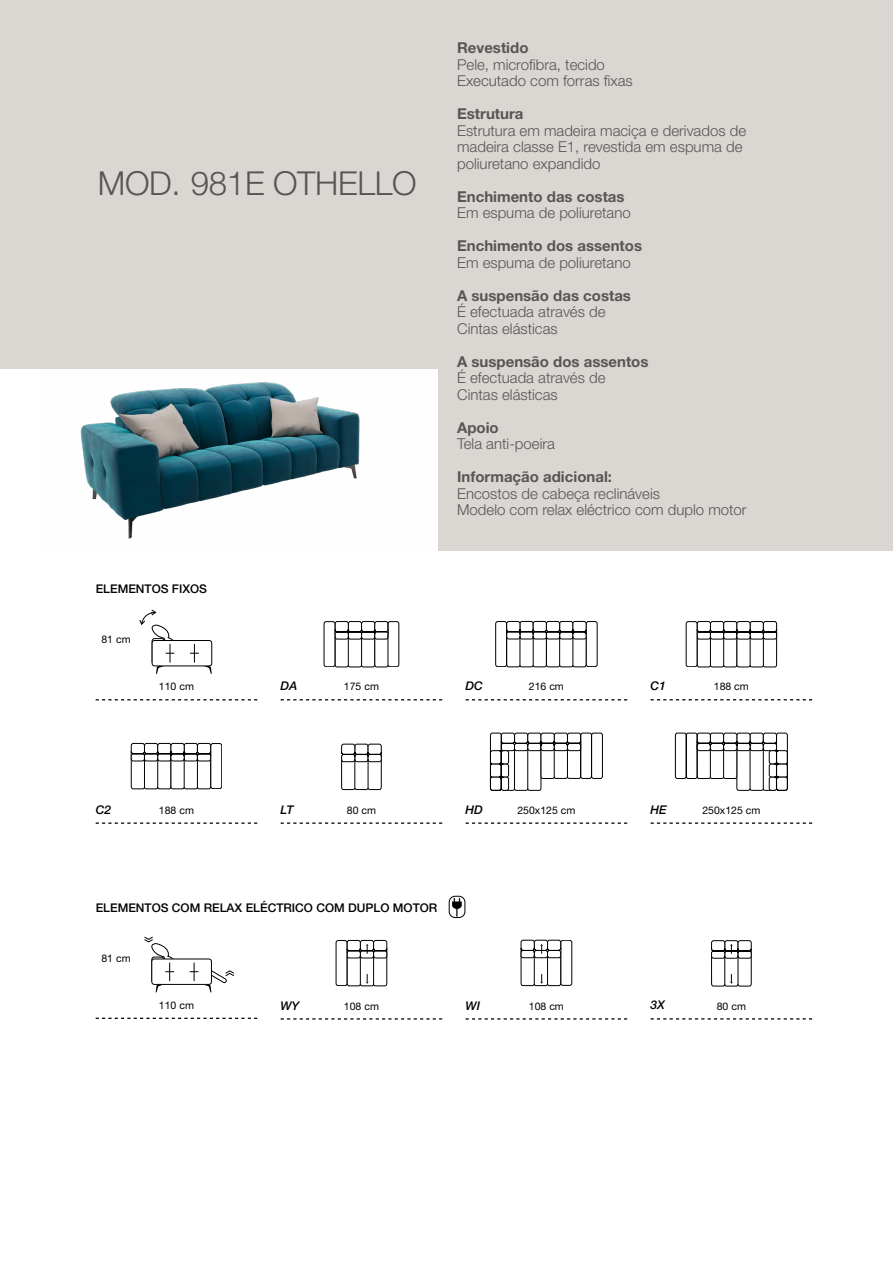
<style>
.page{position:relative;width:893px;height:1263px;background:#fff}
.page>*{position:absolute;margin:0;border:0;box-sizing:border-box;transform-origin:0 0}
.t1{font:300 33px "Helvetica Neue LT Std";letter-spacing:-.01em;color:#565656}
.t2{font:300 15px/16.5px "Helvetica Neue LT Std";color:#565656}
.t3{font:700 15px "Helvetica Neue LT Std";color:#565656}
.t4{font:500 12px "Helvetica Neue LT Std";color:#000}
.t5{font:italic 500 12px "Helvetica Neue LT Std";color:#000}
.t6{font:10.5px "Helvetica Neue LT Std";color:#000}
</style>
<div class="page">
<div style="left:0;top:0;width:893px;height:550px;background:#dad6d2"></div>
<div style="left:0;top:369px;width:438px;height:181px;background:#fff"></div>
<img style="left:80px;top:382px;width:280px;height:157px">
<svg style="left:281px;top:699px;width:161px;height:1px"></svg>
<svg style="left:281px;top:1018px;width:161px;height:1px"></svg>
<svg style="left:466px;top:699px;width:161px;height:1px"></svg>
<svg style="left:466px;top:1018px;width:161px;height:1px"></svg>
<svg style="left:96px;top:699px;width:161px;height:1px"></svg>
<svg style="left:281px;top:822px;width:161px;height:2px"></svg>
<svg style="left:96px;top:822px;width:161px;height:2px"></svg>
<svg style="left:651px;top:822px;width:161px;height:2px"></svg>
<svg style="left:651px;top:699px;width:161px;height:1px"></svg>
<svg style="left:651px;top:1018px;width:161px;height:1px"></svg>
<svg style="left:466px;top:822px;width:161px;height:2px"></svg>
<div style="left:360px;top:940px;width:14px;height:18px;border:1px solid #000;border-radius:2px"></div>
<div style="left:373px;top:940px;width:14px;height:18px;border:1px solid #000;border-radius:2px"></div>
<div style="left:347px;top:940px;width:14px;height:18px;border:1px solid #000;border-radius:2px"></div>
<div style="left:336px;top:940px;width:11px;height:46px;border:1px solid #000;border-radius:2px"></div>
<svg style="left:347px;top:944px;width:40px;height:42px"></svg>
<div style="left:534px;top:940px;width:14px;height:18px;border:1px solid #000;border-radius:2px"></div>
<div style="left:521px;top:940px;width:13px;height:18px;border:1px solid #000;border-radius:2px"></div>
<div style="left:547px;top:940px;width:14px;height:18px;border:1px solid #000;border-radius:2px"></div>
<div style="left:561px;top:940px;width:11px;height:45px;border:1px solid #000;border-radius:2px"></div>
<svg style="left:521px;top:944px;width:40px;height:42px"></svg>
<div style="left:152px;top:640px;width:60px;height:26px;border:1px solid #000;border-radius:3px"></div>
<svg style="left:139px;top:609px;width:42px;height:65px"></svg>
<svg style="left:190px;top:644px;width:22px;height:30px"></svg>
<svg style="left:144px;top:936px;width:90px;height:56px"></svg>
<div style="left:710px;top:621px;width:14px;height:18px;border:1px solid #000;border-radius:2px"></div>
<div style="left:723px;top:621px;width:14px;height:18px;border:1px solid #000;border-radius:2px"></div>
<div style="left:697px;top:621px;width:14px;height:18px;border:1px solid #000;border-radius:2px"></div>
<div style="left:686px;top:621px;width:11px;height:46px;border:1px solid #000;border-radius:2px"></div>
<div style="left:750px;top:621px;width:14px;height:18px;border:1px solid #000;border-radius:2px"></div>
<div style="left:737px;top:621px;width:13px;height:18px;border:1px solid #000;border-radius:2px"></div>
<div style="left:763px;top:621px;width:14px;height:18px;border:1px solid #000;border-radius:2px"></div>
<svg style="left:697px;top:629px;width:80px;height:38px"></svg>
<div style="left:355px;top:744px;width:13px;height:18px;border:1px solid #000;border-radius:2px"></div>
<div style="left:368px;top:744px;width:14px;height:18px;border:1px solid #000;border-radius:2px"></div>
<div style="left:341px;top:744px;width:14px;height:18px;border:1px solid #000;border-radius:2px"></div>
<svg style="left:341px;top:752px;width:41px;height:38px"></svg>
<div style="left:724px;top:940px;width:14px;height:18px;border:1px solid #000;border-radius:2px"></div>
<div style="left:738px;top:940px;width:13px;height:18px;border:1px solid #000;border-radius:2px"></div>
<div style="left:711px;top:940px;width:14px;height:18px;border:1px solid #000;border-radius:2px"></div>
<svg style="left:490px;top:733px;width:113px;height:58px"></svg>
<svg style="left:675px;top:733px;width:113px;height:58px"></svg>
<div style="left:144px;top:743px;width:14px;height:18px;border:1px solid #000;border-radius:2px"></div>
<div style="left:157px;top:743px;width:14px;height:18px;border:1px solid #000;border-radius:2px"></div>
<div style="left:131px;top:743px;width:14px;height:18px;border:1px solid #000;border-radius:2px"></div>
<div style="left:184px;top:743px;width:14px;height:18px;border:1px solid #000;border-radius:2px"></div>
<div style="left:171px;top:743px;width:13px;height:18px;border:1px solid #000;border-radius:2px"></div>
<div style="left:197px;top:743px;width:14px;height:18px;border:1px solid #000;border-radius:2px"></div>
<div style="left:211px;top:743px;width:11px;height:46px;border:1px solid #000;border-radius:2px"></div>
<svg style="left:131px;top:751px;width:80px;height:38px"></svg>
<div style="left:348px;top:621px;width:14px;height:18px;border:1px solid #000;border-radius:2px"></div>
<div style="left:361px;top:621px;width:14px;height:18px;border:1px solid #000;border-radius:2px"></div>
<div style="left:335px;top:621px;width:14px;height:18px;border:1px solid #000;border-radius:2px"></div>
<div style="left:324px;top:621px;width:11px;height:46px;border:1px solid #000;border-radius:2px"></div>
<div style="left:375px;top:621px;width:13px;height:18px;border:1px solid #000;border-radius:2px"></div>
<div style="left:388px;top:621px;width:11px;height:46px;border:1px solid #000;border-radius:2px"></div>
<svg style="left:335px;top:629px;width:53px;height:38px"></svg>
<div style="left:520px;top:621px;width:13px;height:18px;border:1px solid #000;border-radius:2px"></div>
<div style="left:533px;top:621px;width:14px;height:18px;border:1px solid #000;border-radius:2px"></div>
<div style="left:506px;top:621px;width:14px;height:18px;border:1px solid #000;border-radius:2px"></div>
<div style="left:495px;top:621px;width:12px;height:46px;border:1px solid #000;border-radius:2px"></div>
<div style="left:559px;top:621px;width:14px;height:18px;border:1px solid #000;border-radius:2px"></div>
<div style="left:546px;top:621px;width:14px;height:18px;border:1px solid #000;border-radius:2px"></div>
<div style="left:573px;top:621px;width:13px;height:18px;border:1px solid #000;border-radius:2px"></div>
<div style="left:586px;top:621px;width:11px;height:46px;border:1px solid #000;border-radius:2px"></div>
<svg style="left:506px;top:629px;width:81px;height:38px"></svg>
<svg style="left:96px;top:1018px;width:161px;height:1px"></svg>
<img style="left:448px;top:895px;width:13px;height:21px">
<div style="left:449px;top:896px;width:16px;height:22px;border:1px solid #000;border-radius:6px"></div>
<svg style="left:711px;top:944px;width:41px;height:42px"></svg>
<h1 class="t1" style="left:98px;top:163px;width:320px">MOD. 981E OTHELLO</h1>
<p class="t4" style="left:96px;top:582px;width:113px">ELEMENTOS FIXOS</p>
<p class="t6" style="left:101px;top:633px;width:31px">81 cm</p>
<p class="t6" style="left:159px;top:680px;width:37px">110 cm</p>
<p class="t5" style="left:281px;top:679px;width:18px">DA</p>
<p class="t6" style="left:344px;top:680px;width:37px">175 cm</p>
<p class="t3" style="left:457px;top:39px;width:73px">Revestido</p>
<p class="t2" style="left:457px;top:56px;width:177px">Pele, microfibra, tecido<br>Executado com forras fixas</p>
<p class="t3" style="left:457px;top:105px;width:68px">Estrutura</p>
<p class="t2" style="left:457px;top:122px;width:290px">Estrutura em madeira maciça e derivados de madeira classe E1, revestida em espuma de poliuretano expandido</p>
<p class="t3" style="left:457px;top:187px;width:169px">Enchimento das costas</p>
<p class="t2" style="left:457px;top:204px;width:175px">Em espuma de poliuretano</p>
<p class="t3" style="left:457px;top:237px;width:186px">Enchimento dos assentos</p>
<p class="t2" style="left:457px;top:254px;width:175px">Em espuma de poliuretano</p>
<p class="t3" style="left:457px;top:286px;width:175px">A suspensão das costas</p>
<p class="t2" style="left:457px;top:303px;width:150px">É efectuada através de<br>Cintas elásticas</p>
<p class="t3" style="left:457px;top:352px;width:193px">A suspensão dos assentos</p>
<p class="t2" style="left:457px;top:369px;width:150px">É efectuada através de<br>Cintas elásticas</p>
<p class="t3" style="left:457px;top:418px;width:43px">Apoio</p>
<p class="t2" style="left:457px;top:435px;width:99px">Tela anti-poeira</p>
<p class="t3" style="left:457px;top:468px;width:156px">Informação adicional:</p>
<p class="t2" style="left:457px;top:485px;width:291px">Encostos de cabeça reclináveis<br>Modelo com relax eléctrico com duplo motor</p>
<p class="t5" style="left:466px;top:679px;width:19px">DC</p>
<p class="t6" style="left:529px;top:680px;width:37px">216 cm</p>
<p class="t5" style="left:651px;top:679px;width:17px">C1</p>
<p class="t6" style="left:714px;top:680px;width:37px">188 cm</p>
<p class="t5" style="left:96px;top:802px;width:17px">C2</p>
<p class="t6" style="left:159px;top:804px;width:37px">188 cm</p>
<p class="t5" style="left:281px;top:802px;width:15px">LT</p>
<p class="t6" style="left:347px;top:804px;width:31px">80 cm</p>
<p class="t5" style="left:651px;top:802px;width:18px">HE</p>
<p class="t6" style="left:702px;top:804px;width:59px">250x125 cm</p>
<p class="t5" style="left:466px;top:802px;width:19px">HD</p>
<p class="t6" style="left:517px;top:804px;width:59px">250x125 cm</p>
<p class="t4" style="left:96px;top:901px;width:343px">ELEMENTOS COM RELAX ELÉCTRICO COM DUPLO MOTOR</p>
<p class="t6" style="left:101px;top:951px;width:31px">81 cm</p>
<p class="t6" style="left:159px;top:999px;width:37px">110 cm</p>
<p class="t5" style="left:281px;top:998px;width:20px">WY</p>
<p class="t6" style="left:344px;top:999px;width:37px">108 cm</p>
<p class="t5" style="left:466px;top:998px;width:16px">WI</p>
<p class="t6" style="left:529px;top:999px;width:37px">108 cm</p>
<p class="t5" style="left:651px;top:998px;width:16px">3X</p>
<p class="t6" style="left:717px;top:999px;width:31px">80 cm</p>
</div>
